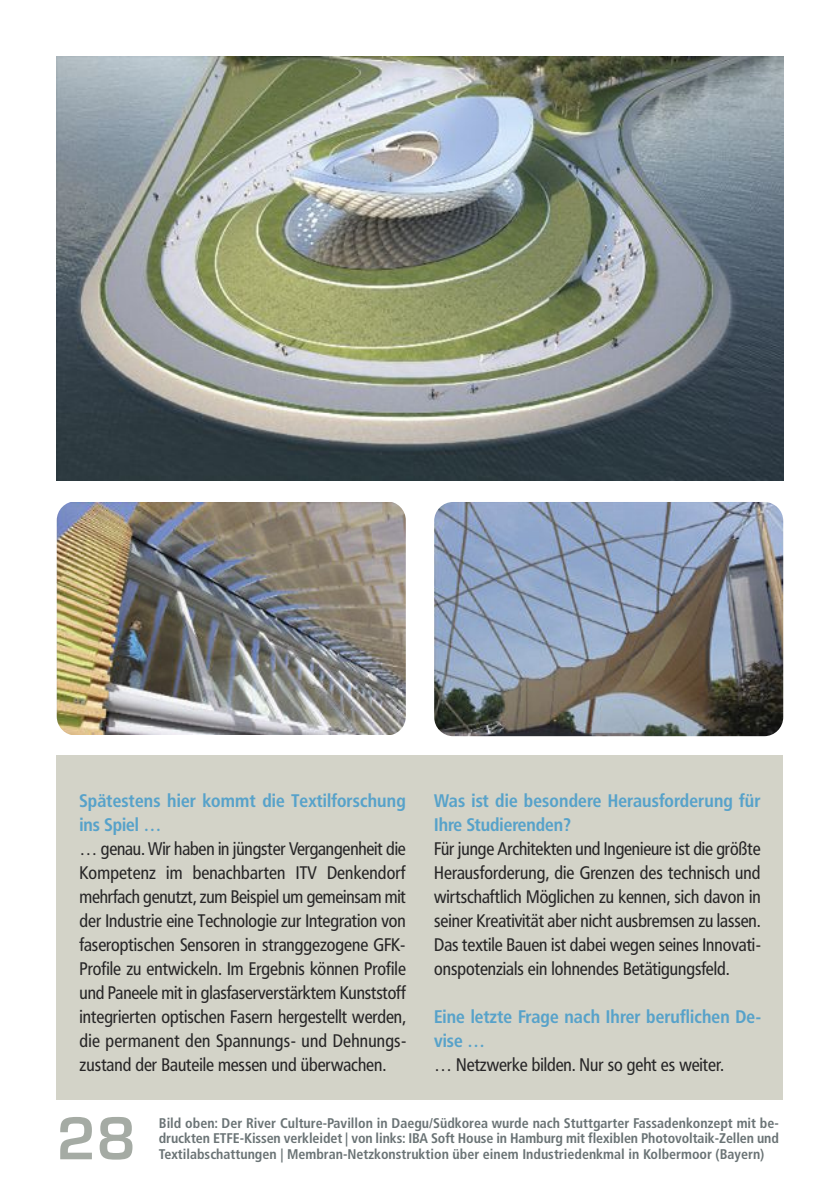
<style>
.page{position:relative;width:840px;height:1191px;background:#fff}
.page>*{position:absolute;margin:0;border:0;box-sizing:border-box;transform-origin:0 0}
.t1{font:600 56px "Eurostile";color:#a5aba4}
.t2{font:18px/24px "Frutiger Condensed BQ";color:#272627;text-align:justify}
.t3{font:700 18px/24px "Frutiger Condensed BQ";letter-spacing:.01em;color:#57a2ca}
.t4{font:700 condensed 14px/15.6px "Frutiger";color:#6a7375;text-align:justify}
</style>
<div class="page">
<div style="left:57px;top:57px;width:725px;height:1043px;background:#d3d3c8"></div>
<img style="left:57px;top:57px;width:725px;height:424px">
<div style="left:47px;top:482px;width:750px;height:272px;background:#fff"></div>
<img style="left:57px;top:502px;width:348px;height:232px;border-radius:19px">
<img style="left:434px;top:502px;width:348px;height:234px;border-radius:19px">
<p class="t3" style="left:79px;top:788px;width:327px">Spätestens hier kommt die Textilforschung ins Spiel …</p>
<p class="t2" style="left:79px;top:836px;width:328px">… genau. Wir haben in jüngster Vergangenheit die Kompetenz im benachbarten ITV Denkendorf mehrfach genutzt, zum Beispiel um gemeinsam mit der Industrie eine Technologie zur Integration von faseroptischen Sensoren in stranggezogene GFK-Profile zu entwickeln. Im Ergebnis können Profile und Paneele mit in glasfaserverstärktem Kunststoff integrierten optischen Fasern hergestellt werden, die permanent den Spannungs- und Dehnungs&shy;zustand der Bauteile messen und überwachen.</p>
<p class="t3" style="left:434px;top:788px;width:327px">Was ist die besondere Herausforderung für<br>Ihre Studierenden?</p>
<p class="t2" style="left:434px;top:836px;width:328px">Für junge Architekten und Ingenieure ist die größte Herausforderung, die Grenzen des technisch und wirtschaftlich Möglichen zu kennen, sich davon in seiner Kreativität aber nicht ausbremsen zu lassen.<br>Das textile Bauen ist dabei wegen seines Innovati&shy;onspotenzials ein lohnendes Betätigungsfeld.</p>
<p class="t3" style="left:434px;top:1004px;width:328px">Eine letzte Frage nach Ihrer beruflichen De&shy;vise …</p>
<p class="t2" style="left:434px;top:1052px;width:291px">… Netzwerke bilden. Nur so geht es weiter.</p>
<h1 class="t1" style="left:57px;top:1117px;width:80px">28</h1>
<p class="t4" style="left:159px;top:1116px;width:621px">Bild oben: Der River Culture-Pavillon in Daegu/Südkorea wurde nach Stuttgarter Fassadenkonzept mit be&shy;druckten ETFE-Kissen verkleidet | von links: IBA Soft House in Hamburg mit flexiblen Photovoltaik-Zellen und Textilabschattungen | Membran-Netzkonstruktion über einem Industriedenkmal in Kolbermoor (Bayern)</p>
</div>
